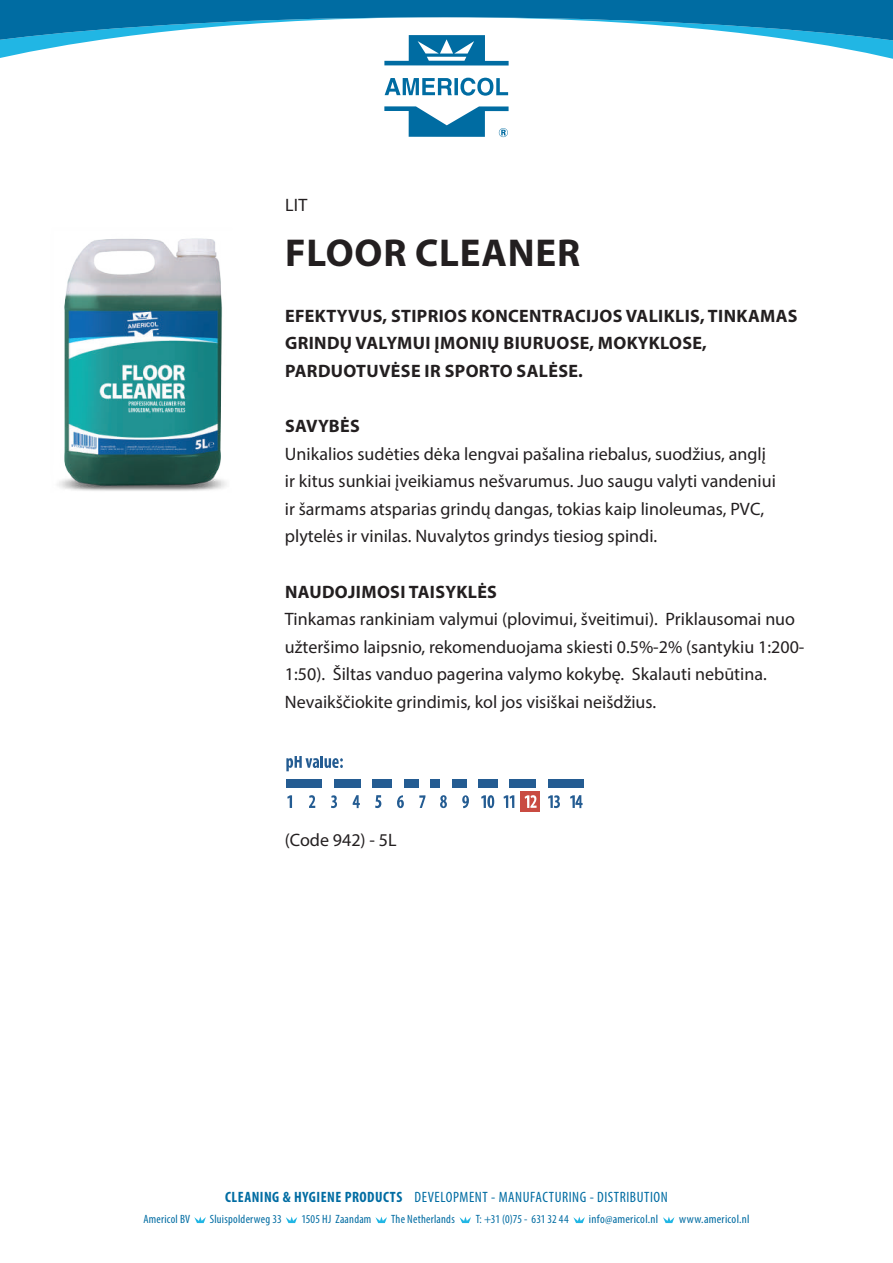
<style>
.page{position:relative;width:893px;height:1263px;background:#fff}
.page>*{position:absolute;margin:0;border:0;box-sizing:border-box;transform-origin:0 0}
.t1{font:700 39px "Myriad Pro";letter-spacing:.02em;color:#231f20}
.t2{font:18px/27.6px "Myriad Pro";color:#231f20}
.t3{font:700 18px/27.6px "Myriad Pro";letter-spacing:.02em;color:#231f20}
.t4{font:condensed 15px "Myriad Pro";letter-spacing:.035em;color:#006ca2}
.t5{font:condensed 12px "Myriad Pro";letter-spacing:.02em;color:#006ca2}
.t6{font:condensed 12px "Myriad Pro";letter-spacing:.02em;color:#006ca2;scale:1.04 1}
.t7{font:condensed 12px "Myriad Pro";color:#006ca2}
.s1{font-weight:700}
</style>
<div class="page">
<svg style="left:0;top:0;width:893px;height:137px"></svg>
<svg style="left:194px;top:1216px;width:12px;height:7px"></svg>
<svg style="left:286px;top:1216px;width:11px;height:7px"></svg>
<svg style="left:375px;top:1216px;width:12px;height:7px"></svg>
<svg style="left:459px;top:1216px;width:12px;height:7px"></svg>
<svg style="left:573px;top:1216px;width:12px;height:7px"></svg>
<svg style="left:663px;top:1216px;width:11px;height:7px"></svg>
<div style="left:521px;top:791px;width:19px;height:20px;background:#c94b41"></div>
<div style="left:430px;top:780px;width:10px;height:8px;background:#245c92"></div>
<div style="left:404px;top:780px;width:14px;height:8px;background:#245c92"></div>
<div style="left:372px;top:780px;width:20px;height:8px;background:#245c92"></div>
<div style="left:334px;top:780px;width:27px;height:8px;background:#245c92"></div>
<div style="left:287px;top:780px;width:35px;height:8px;background:#245c92"></div>
<div style="left:452px;top:780px;width:14px;height:8px;background:#245c92"></div>
<div style="left:478px;top:780px;width:20px;height:8px;background:#245c92"></div>
<div style="left:510px;top:780px;width:26px;height:8px;background:#245c92"></div>
<div style="left:548px;top:780px;width:35px;height:8px;background:#245c92"></div>
<svg style="left:287px;top:795px;width:5px;height:13px"></svg>
<svg style="left:309px;top:795px;width:6px;height:13px"></svg>
<svg style="left:331px;top:795px;width:6px;height:13px"></svg>
<svg style="left:353px;top:795px;width:7px;height:13px"></svg>
<svg style="left:375px;top:795px;width:6px;height:13px"></svg>
<svg style="left:397px;top:795px;width:7px;height:13px"></svg>
<svg style="left:440px;top:795px;width:7px;height:13px"></svg>
<svg style="left:462px;top:795px;width:7px;height:13px"></svg>
<svg style="left:481px;top:795px;width:13px;height:13px"></svg>
<svg style="left:503px;top:795px;width:11px;height:13px"></svg>
<svg style="left:525px;top:795px;width:12px;height:13px"></svg>
<svg style="left:548px;top:795px;width:12px;height:13px"></svg>
<svg style="left:570px;top:795px;width:13px;height:13px"></svg>
<svg style="left:419px;top:795px;width:6px;height:13px"></svg>
<svg style="left:286px;top:757px;width:57px;height:14px"></svg>
<img style="left:57px;top:238px;width:170px;height:253px">
<p class="t2" style="left:285px;top:191px;width:24px">LIT</p>
<h1 class="t1" style="left:285px;top:228px;width:296px">FLOOR CLEANER</h1>
<p class="t3" style="left:285px;top:301px;width:514px">EFEKTYVUS, STIPRIOS KONCENTRACIJOS VALIKLIS, TINKAMAS<br>GRINDŲ VALYMUI ĮMONIŲ BIURUOSE, MOKYKLOSE,<br>PARDUOTUVĖSE IR SPORTO SALĖSE.</p>
<p class="t3" style="left:285px;top:412px;width:76px">SAVYBĖS</p>
<p class="t2" style="left:285px;top:439px;width:492px">Unikalios sudėties dėka lengvai pašalina riebalus, suodžius, anglį ir kitus sunkiai įveikiamus nešvarumus. Juo saugu valyti vandeniui ir šarmams atsparias grindų dangas, tokias kaip linoleumas, PVC, plytelės ir vinilas. Nuvalytos grindys tiesiog spindi.</p>
<p class="t3" style="left:285px;top:577px;width:213px">NAUDOJIMOSI TAISYKLĖS</p>
<p class="t2" style="left:285px;top:605px;width:521px">Tinkamas rankiniam valymui (plovimui, šveitimui). Priklausomai nuo užteršimo laipsnio, rekomenduojama skiesti 0.5%-2% (santykiu 1:200- 1:50). Šiltas vanduo pagerina valymo kokybę. Skalauti nebūtina.<br>Nevaikščiokite grindimis, kol jos visiškai neišdžius.</p>
<p class="t2" style="left:285px;top:826px;width:113px">(Code 942) - 5L</p>
<p class="t4" style="left:225px;top:1188px;width:444px"><span class="s1">CLEANING &amp; HYGIENE PRODUCTS</span> DEVELOPMENT - MANUFACTURING - DISTRIBUTION</p>
<p class="t5" style="left:143px;top:1212px;width:48px">Americol BV</p>
<p class="t5" style="left:210px;top:1212px;width:73px">Sluispolderweg 33</p>
<p class="t5" style="left:301px;top:1212px;width:72px">1505 HJ Zaandam</p>
<p class="t5" style="left:391px;top:1212px;width:65px">The Netherlands</p>
<p class="t7" style="left:476px;top:1212px;width:94px">T: +31 (0)75 - 631 32 44</p>
<p class="t6" style="left:589px;top:1212px;width:68px">info@americol.nl</p>
<p class="t6" style="left:679px;top:1212px;width:69px">www.americol.nl</p>
</div>
